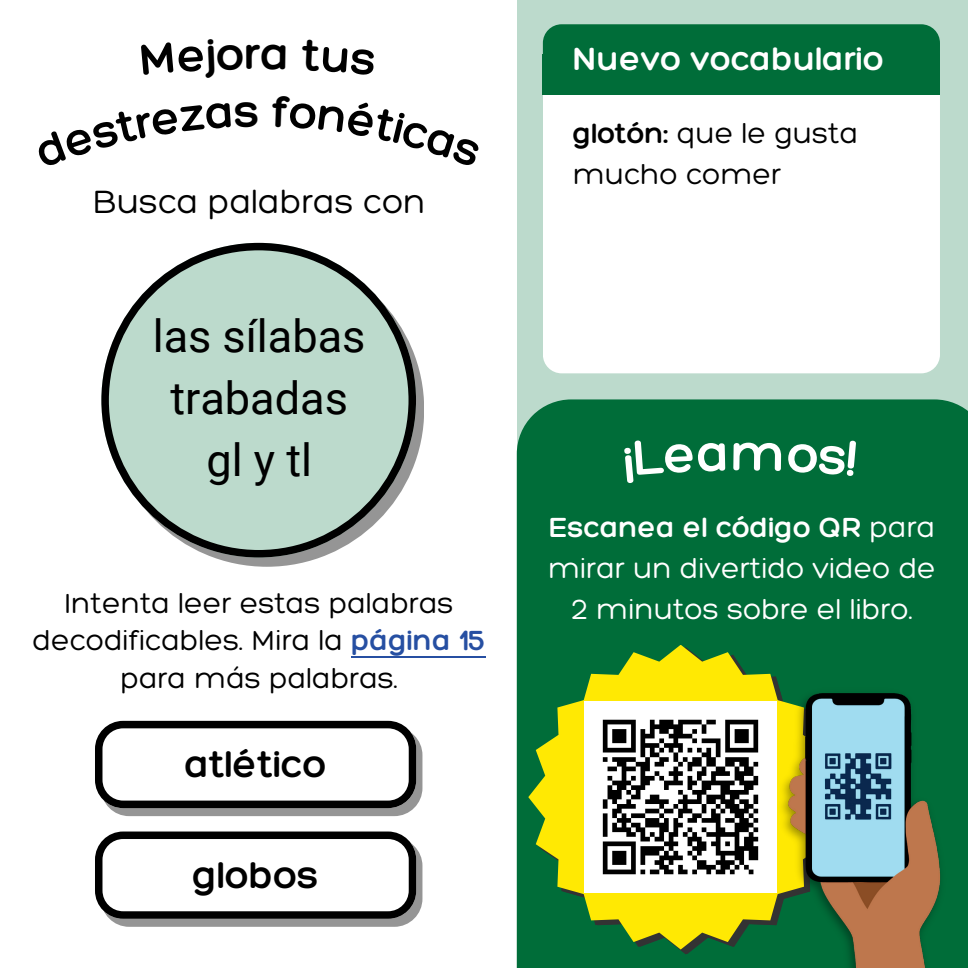
<style>
.page{position:relative;width:968px;height:968px;background:#fff}
.page>*{position:absolute;margin:0;border:0;box-sizing:border-box;transform-origin:0 0}
.t1{font:300 47.5px "Hero";color:#000}
.t2{font:45px/62px "Roboto";color:#000;text-align:center}
.t3{font:300 40px "Hero";color:#000}
.t4{font:300 35px "Hero";color:#000}
.t5{font:300 35px "Hero";color:#fff}
.t6{font:300 30px/37.5px "Hero";color:#000;text-align:center}
.t7{font:300 30px/41.2px "Hero";color:#fff;text-align:center}
.s1{color:#264fa2}
.s2{font-style:inherit}
</style>
<div class="page">
<svg style="left:101px;top:243px;width:315px;height:314px"></svg>
<div style="left:517px;top:0;width:451px;height:968px;background:#bcdacc"></div>
<div style="left:543px;top:59px;width:396px;height:314px;background:#fff;border-radius:19px"></div>
<div style="left:543px;top:55px;width:397px;height:40px;background:#006d39"></div>
<div style="left:543px;top:24px;width:396px;height:64px;background:#006d39;border-radius:19px"></div>
<div style="left:101px;top:837px;width:321px;height:89px;background:#959595;border-radius:28px"></div>
<div style="left:101px;top:727px;width:321px;height:89px;background:#959595;border-radius:28px"></div>
<hr style="left:351px;top:656px;width:134px;height:1px;background:#264fa2">
<svg style="left:95px;top:720px;width:321px;height:88px;background:#cbcbcb"></svg>
<svg style="left:95px;top:831px;width:321px;height:87px;background:#cdcdcd"></svg>
<div style="left:517px;top:399px;width:451px;height:569px;background:#006d39"></div>
<svg style="left:528px;top:644px;width:305px;height:305px;background:#86ac1e"></svg>
<img style="left:585px;top:701px;width:188px;height:191px">
<img style="left:773px;top:683px;width:176px;height:285px">
<div style="left:624px;top:438px;width:101px;height:45px;background:#006d39"></div>
<svg style="left:733px;top:442px;width:48px;height:29px"></svg>
<div style="left:787px;top:440px;width:69px;height:36px;background:#006d39"></div>
<h2 class="t1" style="left:245px;top:24px;width:17px">r</h2>
<p class="t4" style="left:93px;top:180px;width:334px">Busca palabras con</p>
<p class="t2" style="left:153px;top:306px;width:214px">las sílabas trabadas gl y tl</p>
<p class="t6" style="left:33px;top:583px;width:454px">Intenta leer estas palabras decodificables. Mira la <span class="s1">página 15</span></p>
<p class="t6" style="left:120px;top:658px;width:279px">para más palabras.</p>
<p class="t3" style="left:185px;top:739px;width:143px">atlético</p>
<p class="t3" style="left:192px;top:850px;width:128px">globos</p>
<h2 class="t5" style="left:573px;top:37px;width:312px">Nuevo vocabulario</h2>
<p class="t6" style="left:573px;top:111px;width:287px;line-height:41.2px;text-align:left"><span class="s2">glotón:</span> que le gusta mucho comer</p>
<p class="t7" style="left:548px;top:505px;width:389px"><span class="s2">Escanea el código QR</span> para mirar un divertido video de<br>2 minutos sobre el libro.</p>
</div>
